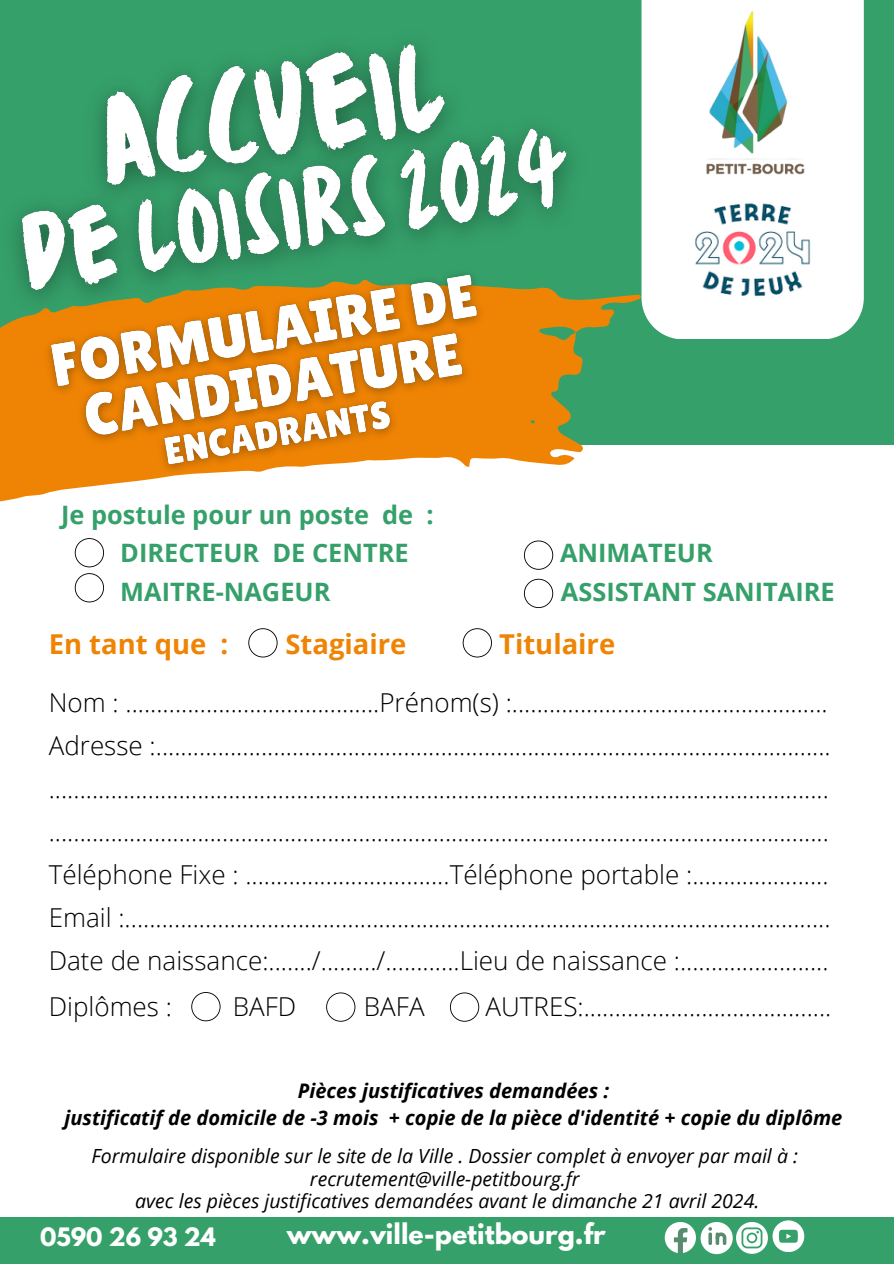
<style>
.page{position:relative;width:894px;height:1264px;background:#fff}
.page>*{position:absolute;margin:0;border:0;box-sizing:border-box;transform-origin:0 0}
.t1{font:700 27.45px "Open Sans";color:#ef8404}
.t2{font:300 25.95px/42.9px "Open Sans";color:#000;text-align:justify}
.t3{font:700 25.35px/38.2px "Open Sans";color:#35a06a}
.t4{font:700 25.2px "League Spartan";color:#fff}
.t5{font:700 22.5px "League Spartan";color:#fff}
.t6{font:italic 700 20.1px/27px "Open Sans";color:#000;text-align:center}
.t7{font:italic 19.5px "Open Sans";color:#000}
</style>
<div class="page">
<div style="left:0;top:0;width:893px;height:445px;background:#35a06a"></div>
<svg style="left:0;top:294px;width:641px;height:258px"></svg>
<svg style="left:641px;top:0;width:222px;height:339px;fill:#fff"></svg>
<img style="left:670px;top:0;width:170px;height:185px">
<img style="left:658px;top:185px;width:188px;height:135px">
<div style="left:0;top:1217px;width:893px;height:46px;background:#35a06a"></div>
<svg style="left:664px;top:1222px;width:31px;height:31px"></svg>
<div style="left:700px;top:1221px;width:32px;height:33px;background:#fff;border-radius:50%"></div>
<svg style="left:736px;top:1220px;width:67px;height:33px"></svg>
<svg style="left:708px;top:1225px;width:20px;height:20px"></svg>
<svg style="left:191px;top:992px;width:29px;height:29px"></svg>
<img style="left:0;top:44px;width:616px;height:296px">
<img style="left:33px;top:257px;width:479px;height:243px">
<svg style="left:326px;top:992px;width:29px;height:29px"></svg>
<svg style="left:450px;top:992px;width:29px;height:29px"></svg>
<svg style="left:524px;top:579px;width:29px;height:29px"></svg>
<svg style="left:524px;top:540px;width:29px;height:30px"></svg>
<svg style="left:75px;top:538px;width:29px;height:29px"></svg>
<svg style="left:248px;top:628px;width:29px;height:29px"></svg>
<svg style="left:462px;top:628px;width:30px;height:29px"></svg>
<svg style="left:75px;top:573px;width:29px;height:29px"></svg>
<p class="t3" style="left:120px;top:495px;width:315px;text-indent:-59px">Je postule pour un poste de :<br>DIRECTEUR DE CENTRE</p>
<p class="t3" style="left:560px;top:533px;width:154px">ANIMATEUR</p>
<p class="t3" style="left:120px;top:571px;width:211px">MAITRE-NAGEUR</p>
<p class="t3" style="left:560px;top:571px;width:275px">ASSISTANT SANITAIRE</p>
<p class="t1" style="left:49px;top:624px;width:181px">En tant que :</p>
<p class="t1" style="left:285px;top:624px;width:122px">Stagiaire</p>
<p class="t1" style="left:499px;top:624px;width:118px">Titulaire</p>
<p class="t2" style="left:49px;top:681px;width:783px">Nom : .........................................Prénom(s) :...................................................<br>Adresse :............................................................................................................. .............................................................................................................................. ..............................................................................................................................<br>Téléphone Fixe : .................................Téléphone portable :......................<br>Email :..................................................................................................................<br>Date de naissance:......./........./............Lieu de naissance :........................</p>
<p class="t2" style="left:49px;top:984px;width:125px">Diplômes :</p>
<p class="t2" style="left:233px;top:984px;width:65px">BAFD</p>
<p class="t2" style="left:364px;top:984px;width:62px">BAFA</p>
<p class="t2" style="left:485px;top:984px;width:347px">AUTRES:........................................</p>
<p class="t6" style="left:64px;top:1076px;width:779px">Pièces justificatives demandées :<br>justificatif de domicile de -3 mois + copie de la pièce d'identité + copie du diplôme</p>
<p class="t7" style="left:91px;top:1142px;width:707px">Formulaire disponible sur le site de la Ville . Dossier complet à envoyer par mail à :</p>
<p class="t7" style="left:310px;top:1164px;width:271px">recrutement@ville-petitbourg.fr</p>
<h3 class="t7" style="left:135px;top:1187px;width:625px">avec les pièces justificatives demandées avant le dimanche 21 avril 2024.</h3>
<p class="t5" style="left:40px;top:1225px;width:177px">0590 26 93 24</p>
<h3 class="t4" style="left:287px;top:1221px;width:320px">www.ville-petitbourg.fr</h3>
</div>
